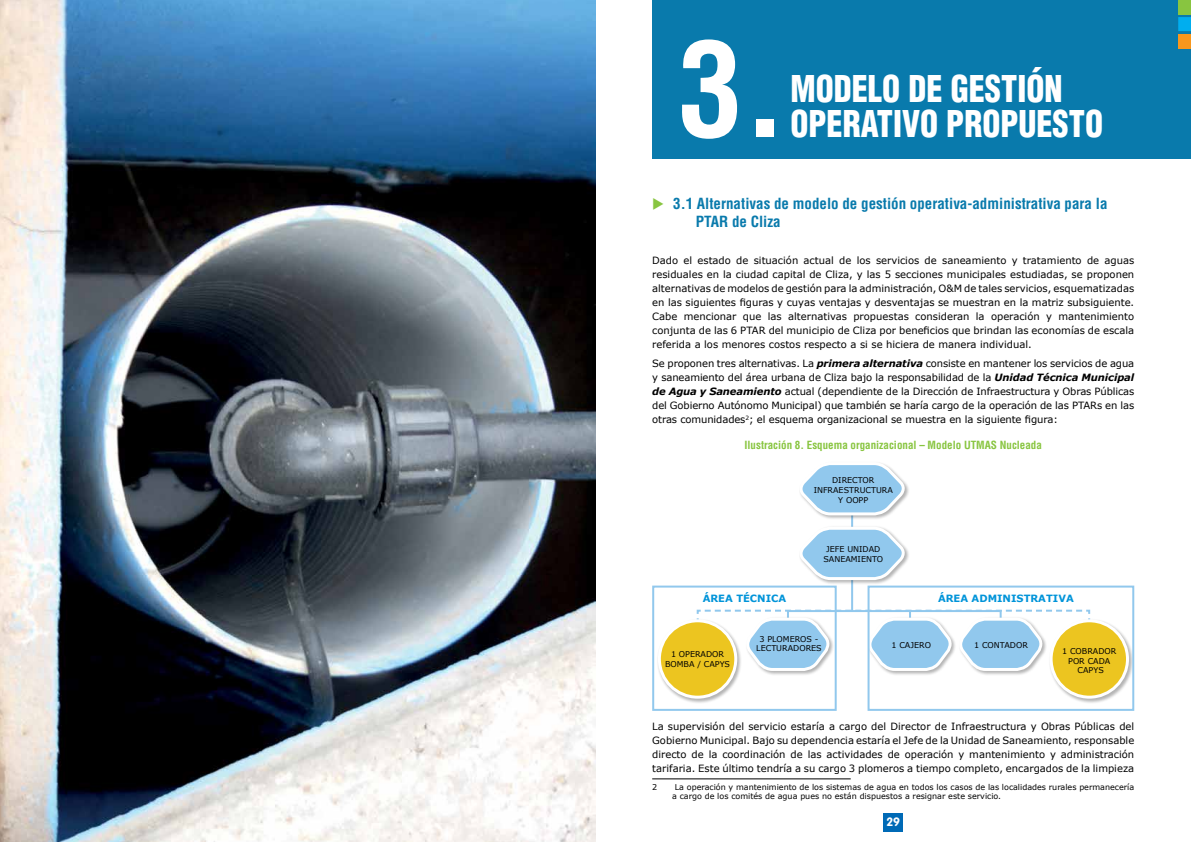
<style>
.page{position:relative;width:1191px;height:842px;background:#fff}
.page>*{position:absolute;margin:0;border:0;box-sizing:border-box;transform-origin:0 0}
.t1{font:700 condensed 129.4px "Helvetica LT Std";color:#fff}
.t2{font:900 condensed 36px/35px "Helvetica LT Std";color:#fff;scale:.9 1}
.t3{font:700 condensed 15px/18px "Helvetica LT Std";color:#097aac}
.t4{font:700 12px "VAG Rounded Std";color:#fff}
.t5{font:700 condensed 11px "Helvetica LT Std";color:#88c540}
.t6{font:10px/14px "Verdana";color:#000;text-align:justify}
.t7{font:700 10px "Verdana";color:#0094d9}
.t8{font:8px/9.6px "Verdana";color:#000;text-align:center}
.s1{font-weight:700;font-style:italic}
</style>
<div class="page">
<div style="left:883px;top:813px;width:19px;height:18px;background:#006ab6"></div>
<div style="left:652px;top:0;width:539px;height:159px;background:#097aac"></div>
<div style="left:1178px;top:0;width:13px;height:14px;background:#88c540"></div>
<div style="left:1178px;top:17px;width:13px;height:14px;background:#00aeef"></div>
<div style="left:1178px;top:34px;width:13px;height:14px;background:#f8971d"></div>
<img style="left:0;top:0;width:595px;height:842px">
<hr style="left:652px;top:779px;width:198px;height:1px;background:#000">
<hr style="left:851px;top:506px;width:2px;height:105px;background:#91c8ed">
<div style="left:657px;top:618px;width:85px;height:85px;background:#000;opacity:.3"></div>
<div style="left:659px;top:621px;width:77px;height:76px;background:#ecc520;border-radius:50%"></div>
<div style="left:658px;top:619px;width:79px;height:80px;border:3px solid #fff;border-radius:50%"></div>
<div style="left:1048px;top:618px;width:85px;height:85px;background:#000;opacity:.3"></div>
<div style="left:1051px;top:621px;width:76px;height:76px;background:#ecc520;border-radius:50%"></div>
<div style="left:1049px;top:619px;width:80px;height:80px;border:3px solid #fff;border-radius:50%"></div>
<div style="left:798px;top:461px;width:111px;height:59px;background:#000;opacity:.3"></div>
<svg style="left:798px;top:461px;width:108px;height:56px"></svg>
<div style="left:798px;top:526px;width:111px;height:59px;background:#000;opacity:.3"></div>
<svg style="left:798px;top:525px;width:108px;height:57px"></svg>
<div style="left:867px;top:616px;width:89px;height:60px;background:#000;opacity:.3"></div>
<div style="left:958px;top:616px;width:89px;height:60px;background:#000;opacity:.3"></div>
<div style="left:745px;top:616px;width:89px;height:60px;background:#000;opacity:.3"></div>
<svg style="left:695px;top:609px;width:396px;height:63px"></svg>
<div style="left:867px;top:586px;width:267px;height:125px;border:2px solid #91c8ed"></div>
<div style="left:652px;top:586px;width:184px;height:125px;border:2px solid #91c8ed"></div>
<h1 class="t1" style="left:678px;top:9px;width:109px">3.</h1>
<h2 class="t2" style="left:790px;top:71px;width:273px;text-indent:118px">DE GESTIÓN<br>OPERATIVO PROPUESTO</h2>
<h2 class="t2" style="left:790px;top:71px;width:21px">MODELO</h2>
<h3 class="t3" style="left:695px;top:195px;width:413px;text-indent:-22px">3.1 Alternativas de modelo de gestión operativa-administrativa para la<br>PTAR de Cliza</h3>
<p class="t6" style="left:652px;top:253px;width:483px">Dado el estado de situación actual de los servicios de saneamiento y tratamiento de aguas residuales en la ciudad capital de Cliza, y las 5 secciones municipales estudiadas, se proponen alternativas de modelos de gestión para la administración, O&amp;M de tales servicios, esquematizadas en las siguientes figuras y cuyas ventajas y desventajas se muestran en la matriz subsiguiente.<br>Cabe mencionar que las alternativas propuestas consideran la operación y mantenimiento conjunta de las 6 PTAR del municipio de Cliza por beneficios que brindan las economías de escala referida a los menores costos respecto a si se hiciera de manera individual.</p>
<p class="t6" style="left:652px;top:357px;width:483px">Se proponen tres alternativas. La <span class="s1">primera alternativa</span> consiste en mantener los servicios de agua y saneamiento del área urbana de Cliza bajo la responsabilidad de la <span class="s1">Unidad Técnica Municipal de Agua y Saneamiento</span> actual (dependiente de la Dirección de Infraestructura y Obras Públicas del Gobierno Autónomo Municipal) que también se haría cargo de la operación de las PTARs en las otras comunidades<sup>2</sup>; el esquema organizacional se muestra en la siguiente figura:</p>
<p class="t5" style="left:744px;top:438px;width:299px">Ilustración 8. Esquema organizacional – Modelo UTMAS Nucleada</p>
<p class="t8" style="left:813px;top:475px;width:81px">DIRECTOR<br>INFRAESTRUCTURA<br>Y OOPP</p>
<p class="t8" style="left:823px;top:544px;width:61px">JEFE UNIDAD<br>SANEAMIENTO</p>
<p class="t7" style="left:702px;top:591px;width:85px">ÁREA TÉCNICA</p>
<p class="t7" style="left:938px;top:591px;width:137px">ÁREA ADMINISTRATIVA</p>
<p class="t8" style="left:756px;top:634px;width:67px">3 PLOMEROS -<br>LECTURADORES</p>
<p class="t8" style="left:891px;top:640px;width:41px">1 CAJERO</p>
<p class="t8" style="left:974px;top:640px;width:55px">1 CONTADOR</p>
<p class="t8" style="left:665px;top:650px;width:67px">1 OPERADOR<br>BOMBA / CAPYS</p>
<p class="t8" style="left:1062px;top:646px;width:56px">1 COBRADOR<br>POR CADA<br>CAPYS</p>
<p class="t6" style="left:652px;top:719px;width:483px">La supervisión del servicio estaría a cargo del Director de Infraestructura y Obras Públicas del Gobierno Municipal. Bajo su dependencia estaría el Jefe de la Unidad de Saneamiento, responsable directo de la coordinación de las actividades de operación y mantenimiento y administración tarifaria. Este último tendría a su cargo 3 plomeros a tiempo completo, encargados de la limpieza</p>
<p class="t8" style="left:652px;top:783px;width:7px">2</p>
<p class="t8" style="left:672px;top:783px;width:464px;line-height:9px;text-align:left;text-indent:3px">La operación y mantenimiento de los sistemas de agua en todos los casos de las localidades rurales permanecería a cargo de los comités de agua pues no están dispuestos a resignar este servicio.</p>
<p class="t4" style="left:886px;top:814px;width:15px">29</p>
</div>
